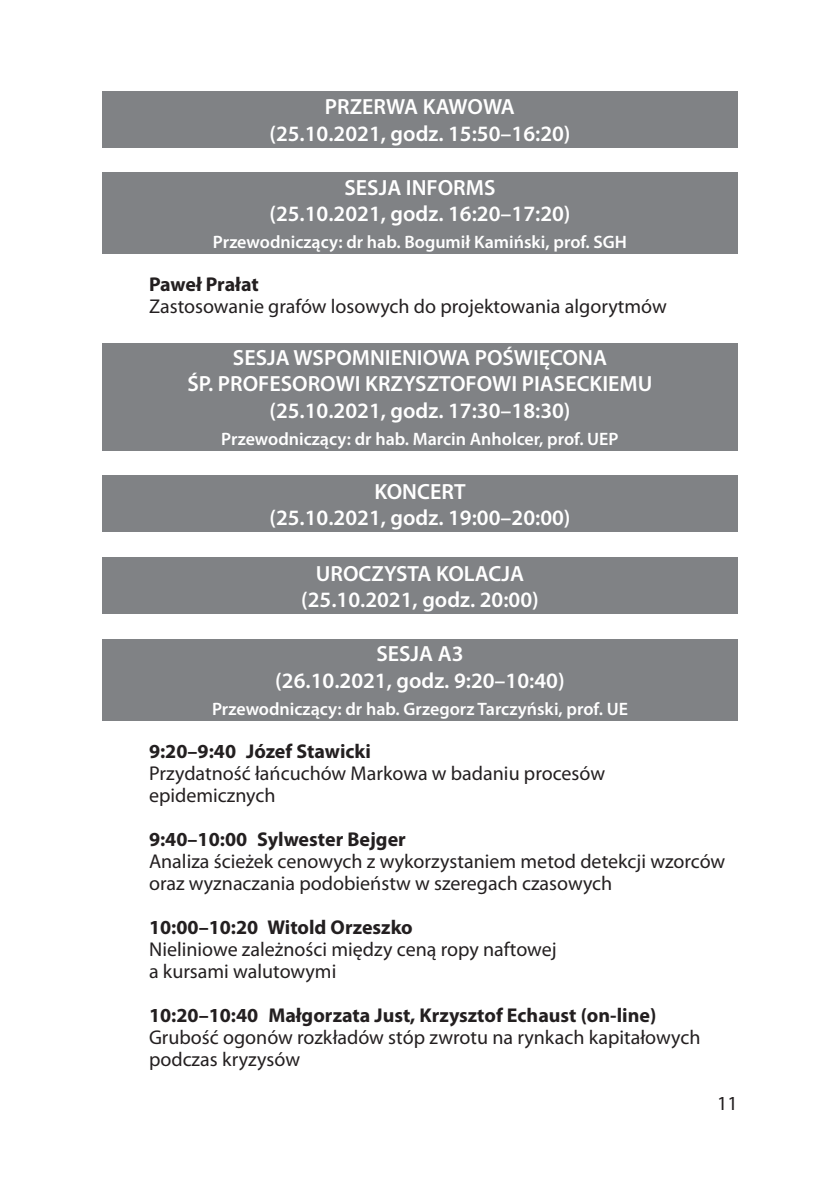
<style>
.page{position:relative;width:840px;height:1191px;background:#fff}
.page>*{position:absolute;margin:0;border:0;box-sizing:border-box;transform-origin:0 0}
.t1{font:600 22px/26.4px "Myriad Pro";color:#fff;text-align:center}
.t2{font:20px/22px "Myriad Pro";color:#231f20}
.t3{font:700 20px "Myriad Pro";color:#231f20}
.t4{font:600 18px "Myriad Pro";color:#fff}
</style>
<div class="page">
<div style="left:102px;top:91px;width:635px;height:56px;background:#808285"></div>
<div style="left:102px;top:172px;width:635px;height:82px;background:#808285"></div>
<div style="left:102px;top:342px;width:635px;height:108px;background:#808285"></div>
<div style="left:102px;top:475px;width:635px;height:57px;background:#808285"></div>
<div style="left:102px;top:557px;width:635px;height:57px;background:#808285"></div>
<div style="left:102px;top:639px;width:635px;height:81px;background:#808285"></div>
<p class="t1" style="left:269px;top:93px;width:302px">PRZERWA KAWOWA (25.10.2021, godz. 15:50–16:20)</p>
<p class="t1" style="left:269px;top:173px;width:302px">SESJA INFORMS<br>(25.10.2021, godz. 16:20–17:20)</p>
<p class="t4" style="left:213px;top:231px;width:415px">Przewodniczący: dr hab. Bogumił Kamiński, prof. SGH</p>
<p class="t3" style="left:149px;top:271px;width:111px">Paweł Prałat</p>
<p class="t2" style="left:149px;top:294px;width:519px">Zastosowanie grafów losowych do projektowania algorytmów</p>
<p class="t1" style="left:187px;top:343px;width:466px">SESJA WSPOMNIENIOWA POŚWIĘCONA<br>ŚP. PROFESOROWI KRZYSZTOFOWI PIASECKIEMU (25.10.2021, godz. 17:30–18:30)</p>
<p class="t4" style="left:221px;top:427px;width:398px">Przewodniczący: dr hab. Marcin Anholcer, prof. UEP</p>
<p class="t1" style="left:269px;top:478px;width:302px">KONCERT<br>(25.10.2021, godz. 19:00–20:00)</p>
<p class="t1" style="left:301px;top:559px;width:239px">UROCZYSTA KOLACJA (25.10.2021, godz. 20:00)</p>
<p class="t1" style="left:275px;top:640px;width:291px">SESJA A3<br>(26.10.2021, godz. 9:20–10:40)</p>
<p class="t4" style="left:212px;top:697px;width:417px">Przewodniczący: dr hab. Grzegorz Tarczyński, prof. UE</p>
<p class="t3" style="left:149px;top:737px;width:223px">9:20–9:40 Józef Stawicki</p>
<p class="t2" style="left:149px;top:761px;width:457px">Przydatność łańcuchów Markowa w badaniu procesów epidemicznych</p>
<p class="t3" style="left:149px;top:825px;width:258px">9:40–10:00 Sylwester Bejger</p>
<p class="t2" style="left:149px;top:849px;width:577px">Analiza ścieżek cenowych z wykorzystaniem metod detekcji wzorców oraz wyznaczania podobieństw w szeregach czasowych</p>
<p class="t3" style="left:149px;top:913px;width:265px">10:00–10:20 Witold Orzeszko</p>
<p class="t2" style="left:149px;top:937px;width:409px">Nieliniowe zależności między ceną ropy naftowej a kursami walutowymi</p>
<p class="t3" style="left:149px;top:1001px;width:508px">10:20–10:40 Małgorzata Just, Krzysztof Echaust (on-line)</p>
<p class="t2" style="left:149px;top:1025px;width:552px">Grubość ogonów rozkładów stóp zwrotu na rynkach kapitałowych podczas kryzysów</p>
<p class="t2" style="left:716px;top:1091px;width:22px">11</p>
</div>
